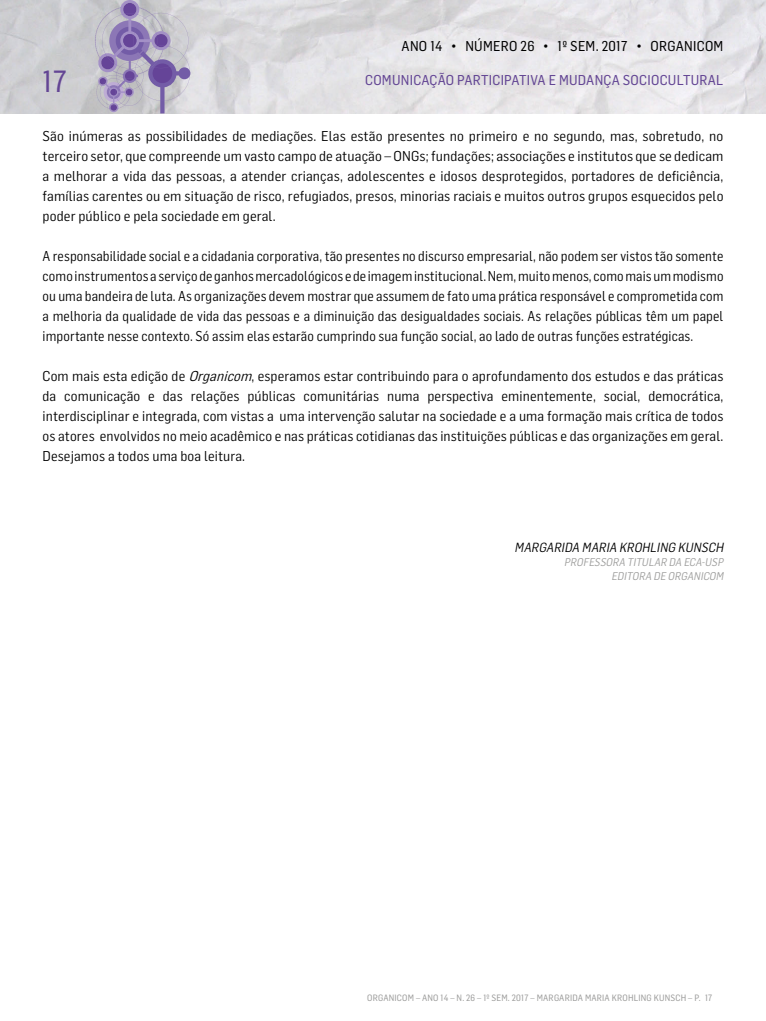
<style>
.page{position:relative;width:766px;height:1021px;background:#fff}
.page>*{position:absolute;margin:0;border:0;box-sizing:border-box;transform-origin:0 0}
.t1{font:30px "Flama Semicondensed Basic";color:#634594}
.t2{font:14px/20px "Flama Semicondensed";letter-spacing:.01em;color:#000;text-align:justify}
.t3{font:14px "Flama Semicondensed Basic";letter-spacing:.02em;color:#634594}
.t4{font:14px "Flama Semicondensed Basic";letter-spacing:.02em;color:#000}
.t5{font:italic 13px "Flama Semicondensed";color:#000}
.t6{font:italic 11px/14px "Flama Semicondensed";color:#9d9d9c;text-align:right}
.t7{font:9px "Flama Semicondensed Basic";letter-spacing:.02em;color:#9d9d9c}
.s1{font-style:italic}
</style>
<div class="page">
<img style="left:0;top:0;width:765px;height:113px">
<svg style="left:95px;top:0;width:95px;height:113px"></svg>
<p class="t4" style="left:401px;top:37px;width:323px">ANO 14 • NÚMERO 26 • 1º SEM. 2017 • ORGANICOM</p>
<p class="t3" style="left:365px;top:71px;width:360px">COMUNICAÇÃO PARTICIPATIVA E MUDANÇA SOCIOCULTURAL</p>
<h1 class="t1" style="left:43px;top:62px;width:26px">17</h1>
<p class="t2" style="left:43px;top:125px;width:682px">São inúmeras as possibilidades de mediações. Elas estão presentes no primeiro e no segundo, mas, sobretudo, no terceiro setor, que compreende um vasto campo de atuação – ONGs; fundações; associações e institutos que se dedicam a melhorar a vida das pessoas, a atender crianças, adolescentes e idosos desprotegidos, portadores de deficiência, famílias carentes ou em situação de risco, refugiados, presos, minorias raciais e muitos outros grupos esquecidos pelo poder público e pela sociedade em geral.</p>
<p class="t2" style="left:43px;top:245px;width:682px">A responsabilidade social e a cidadania corporativa, tão presentes no discurso empresarial, não podem ser vistos tão somente como instrumentos a serviço de ganhos mercadológicos e de imagem institucional. Nem, muito menos, como mais um modismo ou uma bandeira de luta. As organizações devem mostrar que assumem de fato uma prática responsável e comprometida com a melhoria da qualidade de vida das pessoas e a diminuição das desigualdades sociais. As relações públicas têm um papel importante nesse contexto. Só assim elas estarão cumprindo sua função social, ao lado de outras funções estratégicas.</p>
<p class="t2" style="left:43px;top:365px;width:682px">Com mais esta edição de <span class="s1">Organicom</span>, esperamos estar contribuindo para o aprofundamento dos estudos e das práticas da comunicação e das relações públicas comunitárias numa perspectiva eminentemente, social, democrática, interdisciplinar e integrada, com vistas a uma intervenção salutar na sociedade e a uma formação mais crítica de todos os atores envolvidos no meio acadêmico e nas práticas cotidianas das instituições públicas e das organizações em geral.<br>Desejamos a todos uma boa leitura.</p>
<p class="t5" style="left:514px;top:539px;width:213px">MARGARIDA MARIA KROHLING KUNSCH</p>
<p class="t6" style="left:564px;top:555px;width:163px">PROFESSORA TITULAR DA ECA-USP<br>EDITORA DE ORGANICOM</p>
<p class="t7" style="left:367px;top:992px;width:346px">ORGANICOM – ANO 14 – N. 26 – 1º SEM. 2017 – MARGARIDA MARIA KROHLING KUNSCH – P. 17</p>
</div>
